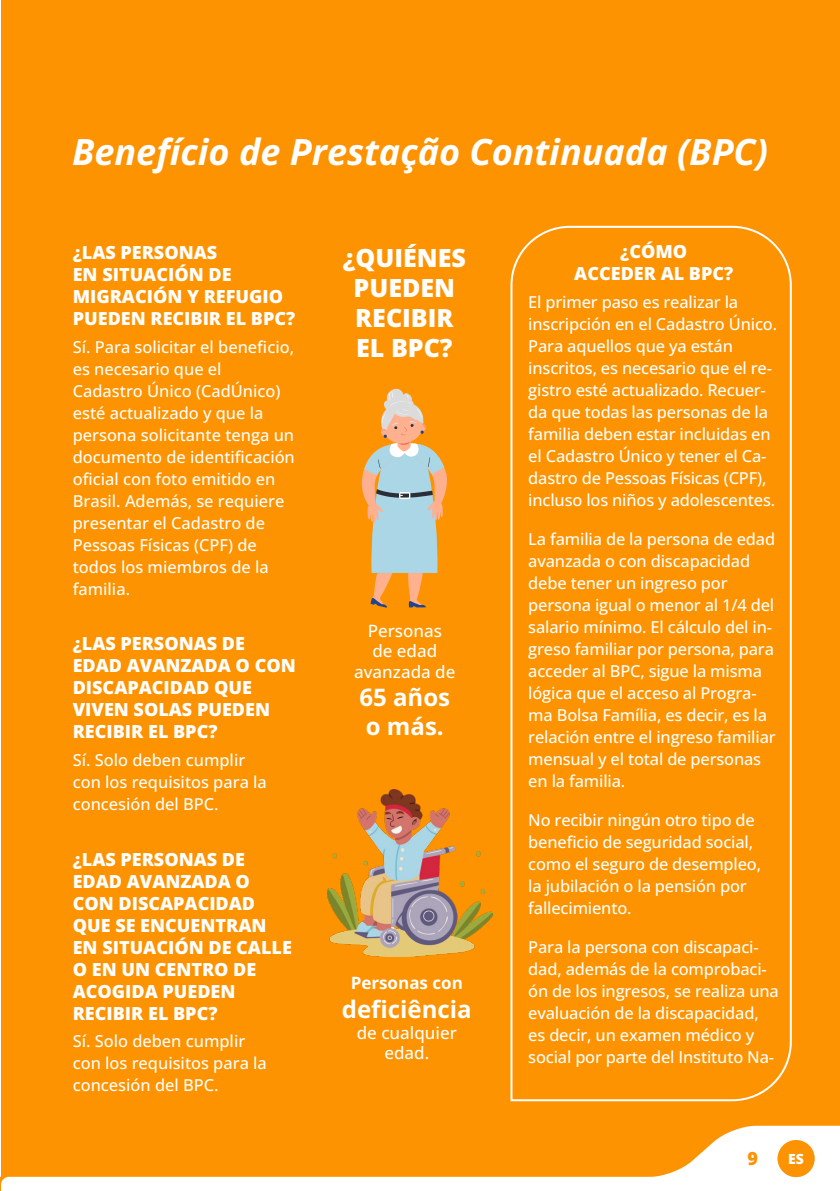
<style>
.page{position:relative;width:840px;height:1191px;background:#fff}
.page>*{position:absolute;margin:0;border:0;box-sizing:border-box;transform-origin:0 0}
.t1{font:italic 700 36px "Open Sans";color:#fff}
.t2{font:800 25px/30px "Open Sans";color:#fff;text-align:center}
.t3{font:700 24px/28.8px "Open Sans";color:#fff}
.t4{font:800 18px/22px "Open Sans";color:#fff}
.t5{font:800 18px "Open Sans";color:#fd9301}
.t6{font:500 17px/20.4px "Open Sans";color:#fff;text-align:center}
.t7{font:700 17px "Open Sans";color:#fff}
.t8{font:500 16.4px/22px "Open Sans";letter-spacing:-.01em;color:#fff}
.t9{font:800 14px "Open Sans";color:#fff}
</style>
<div class="page">
<div style="left:1px;top:0;width:838px;height:1191px;background:#fd9301"></div>
<svg style="left:0;top:1176px;width:1px;height:15px"></svg>
<svg style="left:1px;top:1125px;width:838px;height:66px"></svg>
<svg style="left:510px;top:225px;width:282px;height:877px"></svg>
<img style="left:328px;top:789px;width:164px;height:167px">
<svg style="left:361px;top:388px;width:86px;height:219px"></svg>
<svg style="left:777px;top:1140px;width:37px;height:37px"></svg>
<div style="left:777px;top:1140px;width:37px;height:37px;background:#fd9301;border-radius:50%"></div>
<p class="t1" style="left:72px;top:127px;width:697px">Benefício de Prestação Continuada (BPC)</p>
<p class="t4" style="left:73px;top:241px;width:224px">¿LAS PERSONAS<br>EN SITUACIÓN DE<br>MIGRACIÓN Y REFUGIO<br>PUEDEN RECIBIR EL BPC?</p>
<p class="t8" style="left:73px;top:336px;width:223px">Sí. Para solicitar el beneficio, es necesario que el<br>Cadastro Único (CadÚnico) esté actualizado y que la persona solicitante tenga un documento de identificación oficial con foto emitido en<br>Brasil. Además, se requiere presentar el Cadastro de<br>Pessoas Físicas (CPF) de todos los miembros de la familia.</p>
<p class="t4" style="left:73px;top:632px;width:224px">¿LAS PERSONAS DE<br>EDAD AVANZADA O CON<br>DISCAPACIDAD QUE<br>VIVEN SOLAS PUEDEN<br>RECIBIR EL BPC?</p>
<p class="t8" style="left:73px;top:749px;width:195px">Sí. Solo deben cumplir con los requisitos para la concesión del BPC.</p>
<p class="t4" style="left:73px;top:847px;width:220px">¿LAS PERSONAS DE<br>EDAD AVANZADA O<br>CON DISCAPACIDAD<br>QUE SE ENCUENTRAN<br>EN SITUACIÓN DE CALLE<br>O EN UN CENTRO DE<br>ACOGIDA PUEDEN<br>RECIBIR EL BPC?</p>
<p class="t8" style="left:73px;top:1030px;width:195px">Sí. Solo deben cumplir con los requisitos para la concesión del BPC.</p>
<p class="t2" style="left:342px;top:242px;width:124px">¿QUIÉNES<br>PUEDEN<br>RECIBIR<br>EL BPC?</p>
<p class="t6" style="left:354px;top:620px;width:103px">Personas<br>de edad avanzada de</p>
<p class="t3" style="left:359px;top:682px;width:92px">65 años o más.</p>
<p class="t7" style="left:350px;top:971px;width:114px">Personas con</p>
<p class="t3" style="left:342px;top:994px;width:131px">deficiência</p>
<p class="t6" style="left:356px;top:1021px;width:102px">de cualquier edad.</p>
<p class="t4" style="left:574px;top:240px;width:160px;text-align:center">¿CÓMO<br>ACCEDER AL BPC?</p>
<p class="t8" style="left:528px;top:290px;width:250px">El primer paso es realizar la inscripción en el Cadastro Único.<br>Para aquellos que ya están inscritos, es necesario que el re&shy;gistro esté actualizado. Recuer&shy;da que todas las personas de la familia deben estar incluidas en el Cadastro Único y tener el Ca&shy;dastro de Pessoas Físicas (CPF), incluso los niños y adolescentes.</p>
<p class="t8" style="left:528px;top:527px;width:249px">La familia de la persona de edad avanzada o con discapacidad debe tener un ingreso por persona igual o menor al 1/4 del salario mínimo. El cálculo del in&shy;greso familiar por persona, para acceder al BPC, sigue la misma lógica que el acceso al Progra&shy;ma Bolsa Família, es decir, es la relación entre el ingreso familiar mensual y el total de personas en la familia.</p>
<p class="t8" style="left:528px;top:808px;width:234px">No recibir ningún otro tipo de beneficio de seguridad social, como el seguro de desempleo, la jubilación o la pensión por fallecimiento.</p>
<p class="t8" style="left:528px;top:935px;width:252px">Para la persona con discapaci&shy;dad, además de la comprobaci&shy;ón de los ingresos, se realiza una evaluación de la discapacidad, es decir, un examen médico y social por parte del Instituto Na-</p>
<p class="t5" style="left:747px;top:1146px;width:12px">9</p>
<p class="t9" style="left:787px;top:1149px;width:17px">ES</p>
</div>
